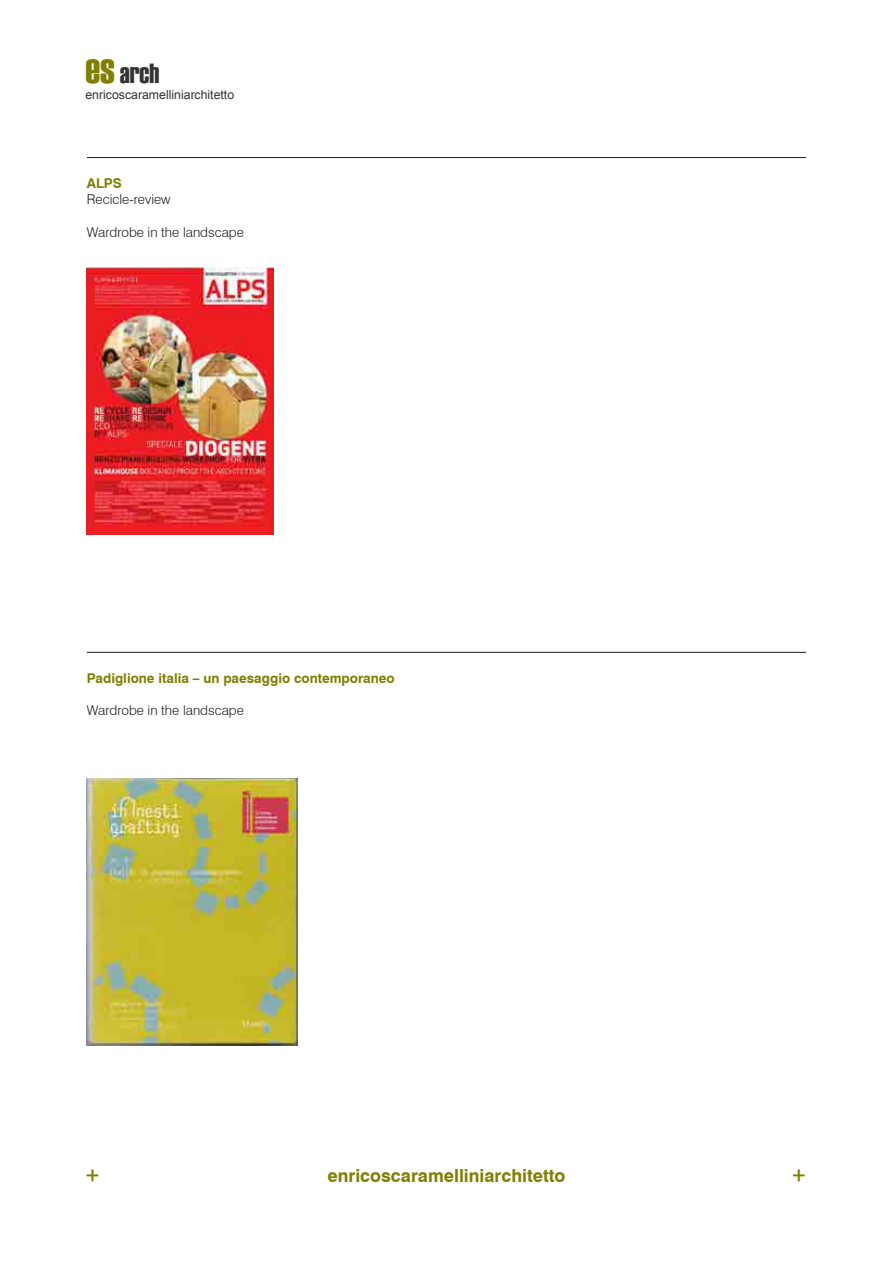
<style>
.page{position:relative;width:893px;height:1263px;background:#fff}
.page>*{position:absolute;margin:0;border:0;box-sizing:border-box;transform-origin:0 0}
.t1{font:27.6px "Haettenschweiler";color:#333}
.t2{font:24.45px "Arial";color:#7f7f00}
.t3{font:700 18px "Swiss 721 BT";color:#7f7f00}
.t4{font:300 13.5px "Swiss 721 BT";color:#231f20}
.t5{font:700 13.5px "Swiss 721 BT";color:#7f7f00}
.t6{font:12.3px "Arial";color:#333}
.s1{font-size:41.4px;color:#7f7f00}
</style>
<div class="page">
<hr style="left:87px;top:157px;width:719px;height:1px;background:#231f20">
<hr style="left:87px;top:652px;width:719px;height:1px;background:#231f20">
<img style="left:87px;top:267px;width:186px;height:267px">
<img style="left:87px;top:778px;width:210px;height:267px">
<h1 class="t1" style="left:85px;top:54px;width:75px"><span class="s1">es</span> arch</h1>
<p class="t6" style="left:85px;top:87px;width:150px">enricoscaramelliniarchitetto</p>
<p class="t5" style="left:87px;top:175px;width:37px">ALPS</p>
<p class="t4" style="left:87px;top:191px;width:85px">Recicle-review</p>
<p class="t4" style="left:87px;top:224px;width:159px">Wardrobe in the landscape</p>
<p class="t5" style="left:87px;top:670px;width:309px">Padiglione italia – un paesaggio contemporaneo</p>
<p class="t4" style="left:87px;top:702px;width:159px">Wardrobe in the landscape</p>
<h3 class="t3" style="left:327px;top:1165px;width:240px">enricoscaramelliniarchitetto</h3>
<h2 class="t2" style="left:85px;top:1159px;width:16px">+</h2>
<h2 class="t2" style="left:792px;top:1159px;width:16px">+</h2>
</div>
